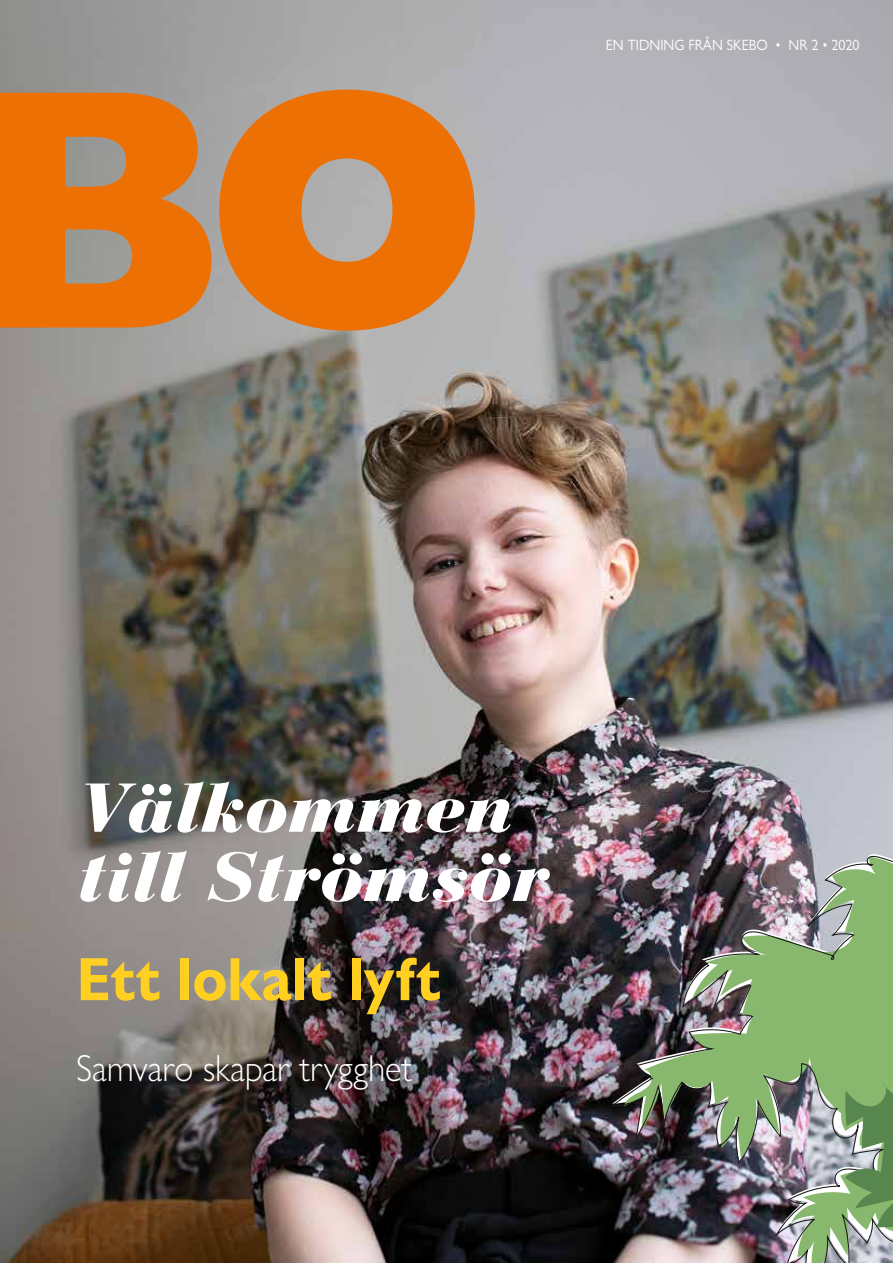
<style>
.page{position:relative;width:893px;height:1263px;background:#fff}
.page>*{position:absolute;margin:0;border:0;box-sizing:border-box;transform-origin:0 0}
.t1{font:italic 900 68.55px/69.2px "Bauer Bodoni Std";letter-spacing:-.015em;color:#fff;scale:1.07 1}
.t2{font:700 61.5px "Gill Sans Nova";letter-spacing:-.005em;color:#ffcf21;scale:.94 1}
.t3{font:300 37.8px "Gill Sans Nova";letter-spacing:-.005em;color:#fff;scale:.94 1}
.t4{font:15px "Gill Sans Nova";color:#fff;scale:.94 1}
</style>
<div class="page">
<img style="left:0;top:0;width:893px;height:1263px">
<svg style="left:702px;top:414px;width:4px;height:3px"></svg>
<svg style="left:0;top:90px;width:475px;height:241px;background:#d88033"></svg>
<img style="left:609px;top:840px;width:284px;height:423px">
<svg style="left:845px;top:1050px;width:48px;height:213px;background:#87aa7e"></svg>
<p class="t4" style="left:606px;top:36px;width:271px">EN TIDNING FRÅN SKEBO • NR 2 • 2020</p>
<h1 class="t1" style="left:77px;top:773px;width:442px">Välkommen till Strömsör</h1>
<h2 class="t2" style="left:77px;top:941px;width:389px">Ett lokalt lyft</h2>
<h3 class="t3" style="left:77px;top:1045px;width:358px">Samvaro skapar trygghet</h3>
</div>
